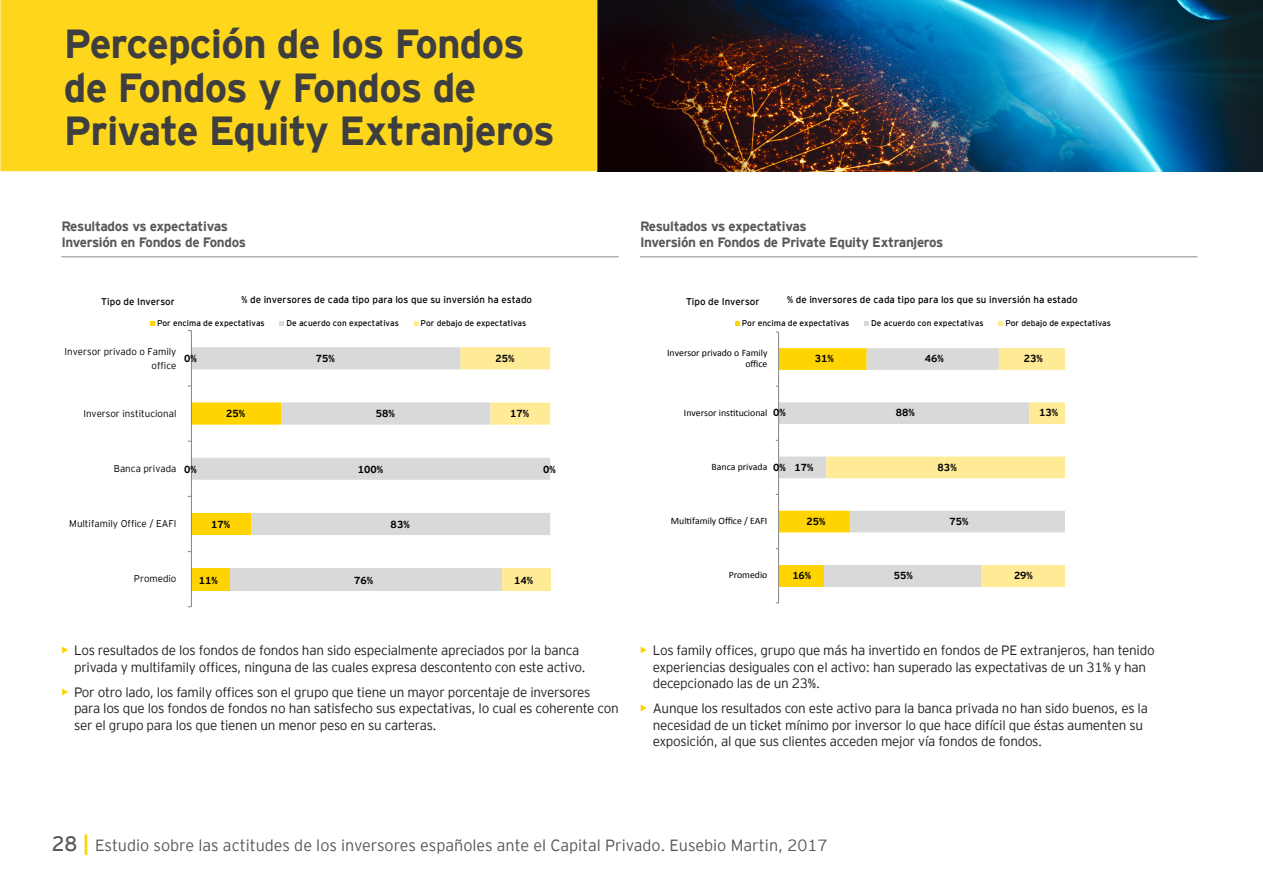
<style>
.page{position:relative;width:1263px;height:893px;background:#fff}
.page>*{position:absolute;margin:0;border:0;box-sizing:border-box;transform-origin:0 0}
.Títulos_nivel_1{font:700 40.5px/43.5px "EY Interstate";letter-spacing:-.02em;color:#3e3e3f}
.t1{font:300 16.2px "EY Interstate";color:#57585a}
.t2{font:300 13.5px/16.5px "EY Interstate";letter-spacing:-.02em;color:#231f20}
.Cabecera_tabla{font:700 13.5px/16.5px "EY Interstate";letter-spacing:-.025em;color:#57585a}
.t3{font:700 10.2px "EY Interstate";letter-spacing:.005em;color:#000}
.t4{font:9.75px "EY Interstate";letter-spacing:.005em;color:#000}
.t5{font:300 9.75px/14.1px "EY Interstate";color:#000;text-align:right}
.t6{font:9.75px/11.2px "Calibri";color:#000;text-align:right}
.t7{font:8.4px "EY Interstate";color:#000}
.s1{font-weight:700;color:#fed304}
.s2{font-size:20.85px}
.s3{font-weight:700;font-size:20.85px;color:#fed304}
</style>
<div class="page">
<svg style="left:150px;top:321px;width:5px;height:5px"></svg>
<svg style="left:279px;top:321px;width:5px;height:5px"></svg>
<svg style="left:414px;top:321px;width:4px;height:5px"></svg>
<div style="left:191px;top:568px;width:39px;height:22px;background:#ffd400"></div>
<div style="left:230px;top:568px;width:272px;height:22px;background:#d9d9d9"></div>
<svg style="left:192px;top:347px;width:358px;height:188px"></svg>
<div style="left:502px;top:568px;width:48px;height:22px;background:#ffea96"></div>
<svg style="left:461px;top:347px;width:89px;height:78px"></svg>
<hr style="left:191px;top:331px;width:1px;height:276px;background:#848585">
<svg style="left:188px;top:402px;width:93px;height:133px"></svg>
<svg style="left:735px;top:321px;width:5px;height:5px"></svg>
<svg style="left:864px;top:321px;width:5px;height:5px"></svg>
<svg style="left:998px;top:321px;width:5px;height:5px"></svg>
<div style="left:779px;top:565px;width:46px;height:22px;background:#ffd400"></div>
<div style="left:825px;top:565px;width:157px;height:22px;background:#d9d9d9"></div>
<div style="left:982px;top:565px;width:83px;height:22px;background:#ffea96"></div>
<hr style="left:778px;top:332px;width:1px;height:271px;background:#848585">
<svg style="left:776px;top:348px;width:289px;height:184px"></svg>
<hr style="left:61px;top:256px;width:558px;height:1px;background:#939598">
<hr style="left:640px;top:256px;width:557px;height:1px;background:#939598">
<img style="left:597px;top:0;width:666px;height:171px">
<div style="left:0;top:0;width:597px;height:171px;background:#fed71d"></div>
<p class="Títulos_nivel_1" style="left:64px;top:20px;width:492px">Percepción de los Fondos de Fondos y Fondos de<br>Private Equity Extranjeros</p>
<p class="Cabecera_tabla" style="left:61px;top:217px;width:186px">Resultados vs expectativas<br>Inversión en Fondos de Fondos</p>
<p class="Cabecera_tabla" style="left:640px;top:217px;width:305px">Resultados vs expectativas<br>Inversión en Fondos de Private Equity Extranjeros</p>
<p class="t4" style="left:101px;top:295px;width:75px">Tipo de Inversor</p>
<p class="t4" style="left:241px;top:292px;width:292px">% de inversores de cada tipo para los que su inversión ha estado</p>
<p class="t7" style="left:157px;top:317px;width:109px">Por encima de expectativas</p>
<p class="t7" style="left:286px;top:317px;width:114px">De acuerdo con expectativas</p>
<p class="t7" style="left:421px;top:317px;width:107px">Por debajo de expectativas</p>
<p class="t3" style="left:184px;top:351px;width:14px">0%</p>
<p class="t5" style="left:65px;top:343px;width:113px">Inversor privado o Family office</p>
<p class="t3" style="left:495px;top:351px;width:21px">25%</p>
<p class="t3" style="left:316px;top:351px;width:21px">75%</p>
<p class="t4" style="left:686px;top:295px;width:75px">Tipo de Inversor</p>
<p class="t4" style="left:787px;top:292px;width:292px">% de inversores de cada tipo para los que su inversión ha estado</p>
<p class="t7" style="left:742px;top:317px;width:109px">Por encima de expectativas</p>
<p class="t7" style="left:871px;top:317px;width:114px">De acuerdo con expectativas</p>
<p class="t7" style="left:1005px;top:317px;width:107px">Por debajo de expectativas</p>
<p class="t3" style="left:815px;top:351px;width:21px">31%</p>
<p class="t6" style="left:667px;top:347px;width:102px">Inversor privado o Family office</p>
<p class="t3" style="left:925px;top:351px;width:21px">46%</p>
<p class="t3" style="left:1024px;top:351px;width:21px">23%</p>
<p class="t5" style="left:83px;top:406px;width:95px">Inversor institucional</p>
<p class="t3" style="left:226px;top:406px;width:21px">25%</p>
<p class="t3" style="left:376px;top:406px;width:21px">58%</p>
<p class="t3" style="left:510px;top:406px;width:21px">17%</p>
<p class="t3" style="left:773px;top:405px;width:14px">0%</p>
<p class="t6" style="left:684px;top:407px;width:85px">Inversor institucional</p>
<p class="t3" style="left:896px;top:405px;width:21px">88%</p>
<p class="t3" style="left:1039px;top:405px;width:21px">13%</p>
<p class="t5" style="left:114px;top:461px;width:64px">Banca privada</p>
<p class="t3" style="left:184px;top:462px;width:14px">0%</p>
<p class="t3" style="left:358px;top:462px;width:27px">100%</p>
<p class="t3" style="left:543px;top:462px;width:14px">0%</p>
<p class="t3" style="left:773px;top:460px;width:14px">0%</p>
<p class="t6" style="left:712px;top:461px;width:57px">Banca privada</p>
<p class="t3" style="left:794px;top:460px;width:21px">17%</p>
<p class="t3" style="left:938px;top:460px;width:21px">83%</p>
<p class="t5" style="left:69px;top:516px;width:109px">Multifamily Office / EAFI</p>
<p class="t3" style="left:211px;top:517px;width:21px">17%</p>
<p class="t3" style="left:391px;top:517px;width:21px">83%</p>
<p class="t6" style="left:671px;top:515px;width:98px">Multifamily Office / EAFI</p>
<p class="t3" style="left:806px;top:514px;width:21px">25%</p>
<p class="t3" style="left:949px;top:514px;width:21px">75%</p>
<p class="t5" style="left:134px;top:571px;width:44px">Promedio</p>
<p class="t3" style="left:199px;top:573px;width:20px">11%</p>
<p class="t3" style="left:354px;top:573px;width:20px">76%</p>
<p class="t3" style="left:514px;top:573px;width:20px">14%</p>
<p class="t6" style="left:729px;top:569px;width:40px">Promedio</p>
<p class="t3" style="left:792px;top:568px;width:20px">16%</p>
<p class="t3" style="left:894px;top:568px;width:20px">55%</p>
<p class="t3" style="left:1014px;top:568px;width:20px">29%</p>
<p class="t2" style="left:74px;top:641px;width:513px;text-indent:-13px"><span class="s1">•</span> Los resultados de los fondos de fondos han sido especialmente apreciados por la banca privada y multifamily offices, ninguna de las cuales expresa descontento con este activo.</p>
<p class="t2" style="left:74px;top:683px;width:546px;text-indent:-13px"><span class="s1">•</span> Por otro lado, los family offices son el grupo que tiene un mayor porcentaje de inversores para los que los fondos de fondos no han satisfecho sus expectativas, lo cual es coherente con ser el grupo para los que tienen un menor peso en su carteras.</p>
<p class="t2" style="left:653px;top:641px;width:503px;text-indent:-13px"><span class="s1">•</span> Los family offices, grupo que más ha invertido en fondos de PE extranjeros, han tenido experiencias desiguales con el activo: han superado las expectativas de un 31% y han decepcionado las de un 23%.</p>
<p class="t2" style="left:653px;top:699px;width:497px;text-indent:-13px"><span class="s1">•</span> Aunque los resultados con este activo para la banca privada no han sido buenos, es la necesidad de un ticket mínimo por inversor lo que hace difícil que éstas aumenten su exposición, al que sus clientes acceden mejor vía fondos de fondos.</p>
<p class="t1" style="left:52px;top:834px;width:777px"><span class="s2">28</span> <span class="s3">|</span> Estudio sobre las actitudes de los inversores españoles ante el Capital Privado. Eusebio Martin, 2017</p>
</div>
